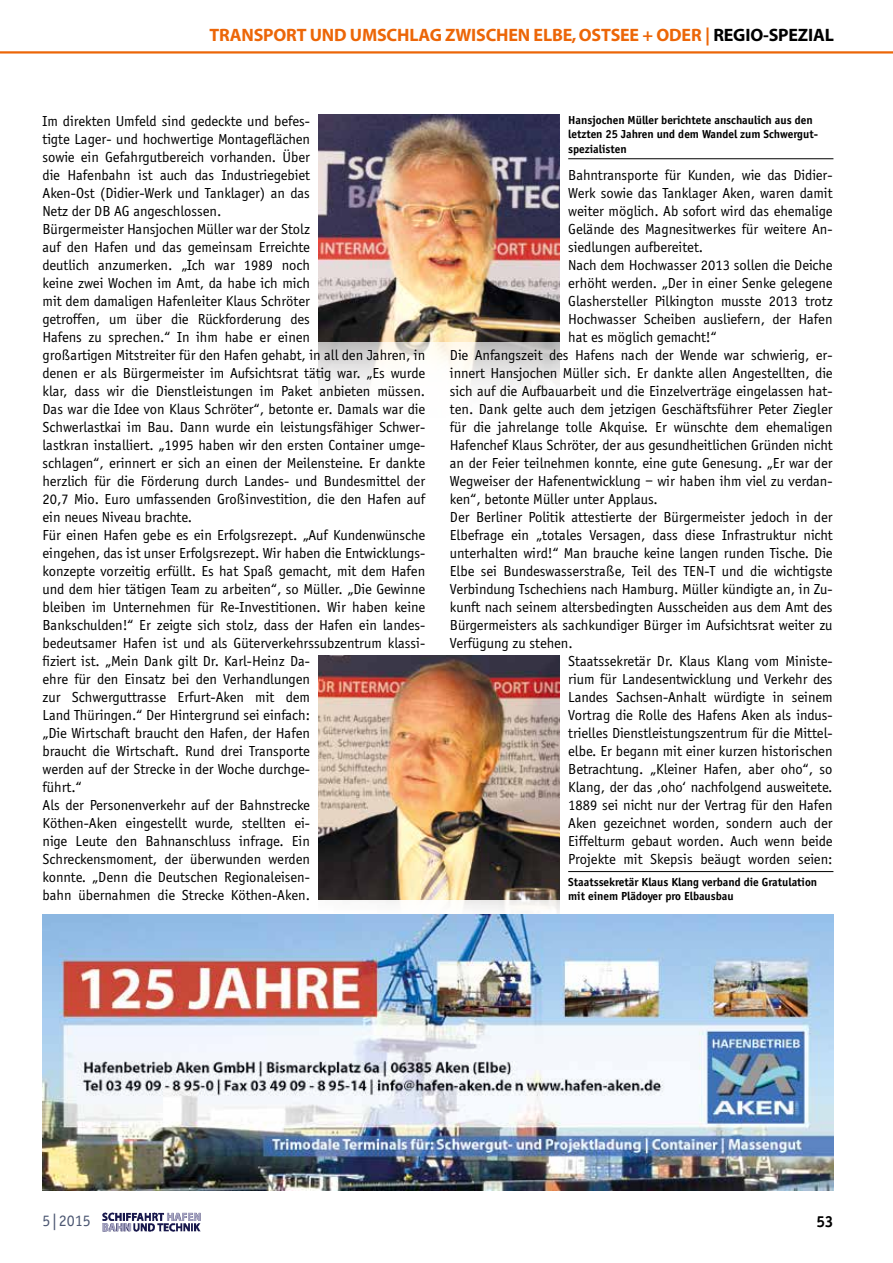
<style>
.page{position:relative;width:893px;height:1263px;background:#fff}
.page>*{position:absolute;margin:0;border:0;box-sizing:border-box;transform-origin:0 0}
.t1{font:700 18px "Myriad";letter-spacing:-.01em;color:#ec6608}
.t2{font:16.5px "Officina Sans";color:#4d5873}
.t3{font:700 16.5px "Officina Sans";color:#000}
.t4{font:15px/18px "Officina Sans";color:#000}
.t5{font:700 12px/14.4px "Officina Sans";color:#000}
.s1{color:#000}
</style>
<div class="page">
<img style="left:103px;top:1212px;width:98px;height:20px">
<img style="left:166px;top:1212px;width:35px;height:10px">
<img style="left:103px;top:1222px;width:30px;height:10px">
<img style="left:318px;top:342px;width:242px;height:48px">
<img style="left:318px;top:115px;width:242px;height:227px">
<img style="left:318px;top:655px;width:242px;height:245px">
<hr style="left:0;top:51px;width:893px;height:3px;background:#ec6608">
<img style="left:43px;top:914px;width:790px;height:277px">
<hr style="left:568px;top:158px;width:265px;height:1px;background:#000">
<hr style="left:568px;top:871px;width:265px;height:1px;background:#000">
<p class="t1" style="left:210px;top:26px;width:626px">TRANSPORT UND UMSCHLAG ZWISCHEN ELBE, OSTSEE + ODER | <span class="s1">REGIO-SPEZIAL</span></p>
<p class="t4" style="left:43px;top:112px;width:384px">Im direkten Umfeld sind gedeckte und befes-<br>tigte Lager- und hochwertige Montageflächen<br>sowie ein Gefahrgutbereich vorhanden. Über<br>die Hafenbahn ist auch das Industriegebiet<br>Aken-Ost (Didier-Werk und Tanklager) an das<br>Netz der DB AG angeschlossen.<br>Bürgermeister Hansjochen Müller war der Stolz<br>auf den Hafen und das gemeinsam Erreichte<br>deutlich anzumerken. „Ich war 1989 noch<br>keine zwei Wochen im Amt, da habe ich mich<br>mit dem damaligen Hafenleiter Klaus Schröter<br>getroffen, um über die Rückforderung des<br>Hafens zu sprechen.“ In ihm habe er einen<br>großartigen Mitstreiter für den Hafen gehabt, in all den Jahren, in denen er als Bürgermeister im Aufsichtsrat tätig war. „Es wurde klar, dass wir die Dienstleistungen im Paket anbieten müssen.<br>Das war die Idee von Klaus Schröter“, betonte er. Damals war die Schwerlastkai im Bau. Dann wurde ein leistungsfähiger Schwer&shy;lastkran installiert. „1995 haben wir den ersten Container umge&shy;schlagen“, erinnert er sich an einen der Meilensteine. Er dankte herzlich für die Förderung durch Landes- und Bundesmittel der 20,7 Mio. Euro umfassenden Großinvestition, die den Hafen auf ein neues Niveau brachte.<br>Für einen Hafen gebe es ein Erfolgsrezept. „Auf Kundenwünsche eingehen, das ist unser Erfolgsrezept. Wir haben die Entwicklungs&shy;konzepte vorzeitig erfüllt. Es hat Spaß gemacht, mit dem Hafen und dem hier tätigen Team zu arbeiten“, so Müller. „Die Gewinne bleiben im Unternehmen für Re-Investitionen. Wir haben keine Bankschulden!“ Er zeigte sich stolz, dass der Hafen ein landes&shy;bedeutsamer Hafen ist und als Güterverkehrssubzentrum klassi&shy;fiziert ist. „Mein Dank gilt Dr. Karl-Heinz Da-<br>ehre für den Einsatz bei den Verhandlungen<br>zur Schwerguttrasse Erfurt-Aken mit dem<br>Land Thüringen.“ Der Hintergrund sei einfach:<br>„Die Wirtschaft braucht den Hafen, der Hafen<br>braucht die Wirtschaft. Rund drei Transporte<br>werden auf der Strecke in der Woche durchge-<br>führt.“<br>Als der Personenverkehr auf der Bahnstrecke<br>Köthen-Aken eingestellt wurde, stellten ei-<br>nige Leute den Bahnanschluss infrage. Ein Schreckensmoment, der überwunden werden<br>konnte. „Denn die Deutschen Regionaleisen-<br>bahn übernahmen die Strecke Köthen-Aken.</p>
<p class="t5" style="left:568px;top:112px;width:251px">Hansjochen Müller berichtete anschaulich aus den letzten 25 Jahren und dem Wandel zum Schwergut&shy;spezialisten</p>
<p class="t4" style="left:568px;top:166px;width:266px">Bahntransporte für Kunden, wie das Didier-</p>
<p class="t4" style="left:568px;top:184px;width:266px">Werk sowie das Tanklager Aken, waren damit</p>
<p class="t4" style="left:568px;top:202px;width:266px">weiter möglich. Ab sofort wird das ehemalige</p>
<p class="t4" style="left:568px;top:220px;width:266px">Gelände des Magnesitwerkes für weitere An-</p>
<p class="t4" style="left:568px;top:238px;width:136px">siedlungen aufbereitet.</p>
<p class="t4" style="left:568px;top:256px;width:266px">Nach dem Hochwasser 2013 sollen die Deiche</p>
<p class="t4" style="left:568px;top:274px;width:266px">erhöht werden. „Der in einer Senke gelegene</p>
<p class="t4" style="left:568px;top:292px;width:266px">Glashersteller Pilkington musste 2013 trotz</p>
<p class="t4" style="left:568px;top:310px;width:266px">Hochwasser Scheiben ausliefern, der Hafen</p>
<p class="t4" style="left:568px;top:328px;width:150px">hat es möglich gemacht!“</p>
<p class="t4" style="left:450px;top:346px;width:384px">Die Anfangszeit des Hafens nach der Wende war schwierig, er-</p>
<p class="t4" style="left:450px;top:364px;width:384px">innert Hansjochen Müller sich. Er dankte allen Angestellten, die</p>
<p class="t4" style="left:450px;top:382px;width:384px">sich auf die Aufbauarbeit und die Einzelverträge eingelassen hat-</p>
<p class="t4" style="left:450px;top:400px;width:384px">ten. Dank gelte auch dem jetzigen Geschäftsführer Peter Ziegler</p>
<p class="t4" style="left:450px;top:418px;width:384px">für die jahrelange tolle Akquise. Er wünschte dem ehemaligen</p>
<p class="t4" style="left:450px;top:436px;width:384px">Hafenchef Klaus Schröter, der aus gesundheitlichen Gründen nicht</p>
<p class="t4" style="left:450px;top:454px;width:384px">an der Feier teilnehmen konnte, eine gute Genesung. „Er war der</p>
<p class="t4" style="left:450px;top:472px;width:384px">Wegweiser der Hafenentwicklung – wir haben ihm viel zu verdan-</p>
<p class="t4" style="left:450px;top:490px;width:210px">ken“, betonte Müller unter Applaus.</p>
<p class="t4" style="left:450px;top:508px;width:384px">Der Berliner Politik attestierte der Bürgermeister jedoch in der</p>
<p class="t4" style="left:450px;top:526px;width:384px">Elbefrage ein „totales Versagen, dass diese Infrastruktur nicht</p>
<p class="t4" style="left:450px;top:544px;width:384px">unterhalten wird!“ Man brauche keine langen runden Tische. Die</p>
<p class="t4" style="left:450px;top:562px;width:384px">Elbe sei Bundeswasserstraße, Teil des TEN-T und die wichtigste</p>
<p class="t4" style="left:450px;top:580px;width:384px">Verbindung Tschechiens nach Hamburg. Müller kündigte an, in Zu-</p>
<p class="t4" style="left:450px;top:598px;width:384px">kunft nach seinem altersbedingten Ausscheiden aus dem Amt des</p>
<p class="t4" style="left:450px;top:616px;width:384px">Bürgermeisters als sachkundiger Bürger im Aufsichtsrat weiter zu</p>
<p class="t4" style="left:450px;top:634px;width:124px">Verfügung zu stehen.</p>
<p class="t4" style="left:568px;top:652px;width:266px">Staatssekretär Dr. Klaus Klang vom Ministe-</p>
<p class="t4" style="left:568px;top:670px;width:266px">rium für Landesentwicklung und Verkehr des</p>
<p class="t4" style="left:568px;top:688px;width:266px">Landes Sachsen-Anhalt würdigte in seinem</p>
<p class="t4" style="left:568px;top:706px;width:266px">Vortrag die Rolle des Hafens Aken als indus-</p>
<p class="t4" style="left:568px;top:724px;width:266px">trielles Dienstleistungszentrum für die Mittel-</p>
<p class="t4" style="left:568px;top:742px;width:266px">elbe. Er begann mit einer kurzen historischen</p>
<p class="t4" style="left:568px;top:760px;width:266px">Betrachtung. „Kleiner Hafen, aber oho“, so</p>
<p class="t4" style="left:568px;top:778px;width:266px">Klang, der das ‚oho‘ nachfolgend ausweitete.</p>
<p class="t4" style="left:568px;top:796px;width:266px">1889 sei nicht nur der Vertrag für den Hafen</p>
<p class="t4" style="left:568px;top:814px;width:266px">Aken gezeichnet worden, sondern auch der</p>
<p class="t4" style="left:568px;top:832px;width:266px">Eiffelturm gebaut worden. Auch wenn beide</p>
<p class="t4" style="left:568px;top:850px;width:266px">Projekte mit Skepsis beäugt worden seien:</p>
<p class="t5" style="left:568px;top:874px;width:250px">Staatssekretär Klaus Klang verband die Gratulation mit einem Plädoyer pro Elbausbau</p>
<p class="t2" style="left:43px;top:1212px;width:50px">5|2015</p>
<p class="t3" style="left:816px;top:1211px;width:19px">53</p>
</div>
